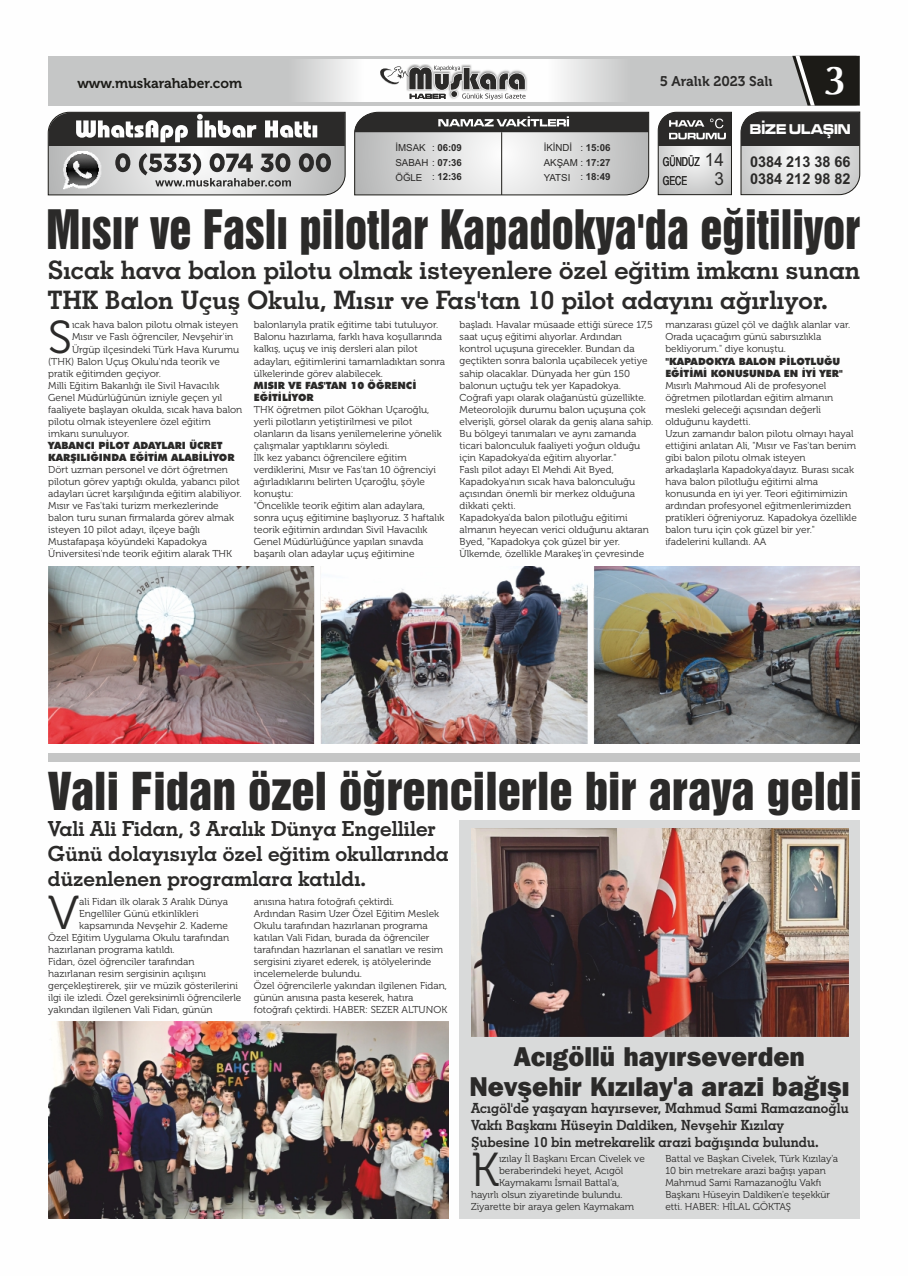
<style>
.page{position:relative;width:908px;height:1276px;background:#fff}
.page>*{position:absolute;margin:0;border:0;box-sizing:border-box;transform-origin:0 0}
.t1{font:49.6px "Swiss 921 BT";color:#2b2a29;scale:.91 1}
.t2{font:47.7px "Swiss 921 BT";color:#2b2a29}
.t3{font:47.5px "Museo 300";color:#2b2a29}
.t4{font:45.9px "Museo 300";color:#2b2a29}
.t5{font:700 40.7px "Optima";color:#fefefe}
.t6{font:800 27px/29.9px "Franklin Gothic IT Cby BT";color:#2b2a29;text-align:center}
.t7{font:25.4px/30.5px "Geometric Slabserif 703 Bold BT";color:#2b2a29}
.t8{font:20.8px/25px "Geometric Slabserif 703 Bold BT";color:#2b2a29}
.t9{font:18px "Arial";color:#2b2a29;scale:.95 1}
.t10{font:700 15px/17.1px "Arial Narrow";color:#2b2a29;scale:1.17 1}
.t11{font:14.7px "Microgramma D Bold Exte";color:#fefefe;scale:.85 1}
.t12{font:14px/16.8px "Geometric Slabserif 703 Bold BT";color:#2b2a29;scale:.96 1}
.t13{font:14px "Museo 700";color:#1c1b17}
.t14{font:14px "Museo 700";color:#2b2a29}
.t15{font:condensed 12.3px "Helvetica";color:#2b2a29;scale:.86 1}
.t16{font:10px/12px "Museo 300";color:#2b2a29}
.t17{font:900 10px/12px "Futura BT";color:#2b2a29}
.t18{font:9.7px/14.8px "Arial";color:#2b2a29}
.t19{font:700 9.7px "Arial";color:#2b2a29}
.s1{font-weight:700}
.s2{font-weight:400}
.s3{font-family:"Arial";font-stretch:normal;font-size:18px}
</style>
<div class="page">
<svg style="left:47px;top:111px;width:299px;height:85px"></svg>
<svg style="left:354px;top:111px;width:295px;height:85px"></svg>
<svg style="left:657px;top:111px;width:75px;height:85px"></svg>
<div style="left:48px;top:56px;width:811px;height:50px;background:#c5c6c6"></div>
<img style="left:303px;top:60px;width:312px;height:41px">
<svg style="left:740px;top:56px;width:120px;height:140px"></svg>
<img style="left:406px;top:64px;width:121px;height:36px">
<svg style="left:378px;top:66px;width:148px;height:36px"></svg>
<img style="left:48px;top:566px;width:811px;height:177px">
<div style="left:48px;top:753px;width:811px;height:9px;background:#c5c6c6"></div>
<img style="left:48px;top:1021px;width:400px;height:197px">
<div style="left:459px;top:820px;width:400px;height:398px;background:#d9dada"></div>
<img style="left:471px;top:829px;width:377px;height:207px">
<h3 class="t13" style="left:77px;top:78px;width:166px">www.muskarahaber.com</h3>
<h3 class="t14" style="left:659px;top:75px;width:114px">5 Aralık 2023 Salı</h3>
<h3 class="t5" style="left:822px;top:62px;width:26px">3</h3>
<p class="t18" style="left:395px;top:141px;width:68px">İMSAK<br>SABAH : <span class="s1">07:36</span></p>
<p class="t18" style="left:543px;top:141px;width:68px">İKİNDİ<br>AKŞAM : <span class="s1">17:27</span></p>
<p class="t19" style="left:432px;top:144px;width:31px"><span class="s2">:</span> 06:09</p>
<p class="t19" style="left:580px;top:144px;width:32px"><span class="s2">:</span> 15:06</p>
<p class="t18" style="left:395px;top:171px;width:68px">ÖĞLE : <span class="s1">12:36</span></p>
<p class="t18" style="left:543px;top:171px;width:68px">YATSI : <span class="s1">18:49</span></p>
<h3 class="t11" style="left:749px;top:122px;width:120px">BİZE ULAŞIN</h3>
<p class="t15" style="left:662px;top:157px;width:73px">GÜNDÜZ <span class="s3">14</span></p>
<h3 class="t10" style="left:749px;top:155px;width:87px">0384 213 38 66<br>0384 212 98 82</h3>
<p class="t15" style="left:662px;top:176px;width:30px">GECE</p>
<h3 class="t9" style="left:714px;top:172px;width:12px">3</h3>
<h1 class="t1" style="left:46px;top:211px;width:895px">Mısır ve Faslı pilotlar Kapadokya'da eğitiliyor</h1>
<h3 class="t7" style="left:48px;top:257px;width:813px">Sıcak hava balon pilotu olmak isteyenlere özel eğitim imkanı sunan<br>THK Balon Uçuş Okulu, Mısır ve Fas'tan 10 pilot adayını ağırlıyor.</h3>
<h3 class="t4" style="left:48px;top:318px;width:25px">S</h3>
<p class="t16" style="left:72px;top:320px;width:167px">ıcak hava balon pilotu olmak isteyen</p>
<p class="t16" style="left:72px;top:332px;width:163px">Mısır ve Faslı öğrenciler, Nevşehir'in</p>
<p class="t16" style="left:72px;top:344px;width:168px">Ürgüp ilçesindeki Türk Hava Kurumu</p>
<p class="t16" style="left:48px;top:356px;width:173px">(THK) Balon Uçuş Okulu'nda teorik ve</p>
<p class="t16" style="left:48px;top:368px;width:114px">pratik eğitimden geçiyor.</p>
<p class="t16" style="left:48px;top:380px;width:172px">Milli Eğitim Bakanlığı ile Sivil Havacılık</p>
<p class="t16" style="left:48px;top:392px;width:176px">Genel Müdürlüğünün izniyle geçen yıl</p>
<p class="t16" style="left:48px;top:404px;width:195px">faaliyete başlayan okulda, sıcak hava balon</p>
<p class="t16" style="left:48px;top:416px;width:164px">pilotu olmak isteyenlere özel eğitim</p>
<p class="t16" style="left:48px;top:428px;width:82px">imkanı sunuluyor.</p>
<p class="t17" style="left:48px;top:440px;width:188px">YABANCI PİLOT ADAYLARI ÜCRET<br>KARŞILIĞINDA EĞİTİM ALABİLİYOR</p>
<p class="t16" style="left:48px;top:464px;width:195px">Dört uzman personel ve dört öğretmen pilotun görev yaptığı okulda, yabancı pilot adayları ücret karşılığında eğitim alabiliyor.<br>Mısır ve Fas'taki turizm merkezlerinde balon turu sunan firmalarda görev almak isteyen 10 pilot adayı, ilçeye bağlı Mustafapaşa köyündeki Kapadokya Üniversitesi'nde teorik eğitim alarak THK</p>
<p class="t16" style="left:254px;top:320px;width:192px">balonlarıyla pratik eğitime tabi tutuluyor.<br>Balonu hazırlama, farklı hava koşullarında kalkış, uçuş ve iniş dersleri alan pilot adayları, eğitimlerini tamamladıktan sonra ülkelerinde görev alabilecek.</p>
<p class="t17" style="left:254px;top:380px;width:164px">MISIR VE FAS'TAN 10 ÖĞRENCİ<br>EĞİTİLİYOR</p>
<p class="t16" style="left:254px;top:404px;width:192px">THK öğretmen pilot Gökhan Uçaroğlu, yerli pilotların yetiştirilmesi ve pilot olanların da lisans yenilemelerine yönelik çalışmalar yaptıklarını söyledi.<br>İlk kez yabancı öğrencilere eğitim verdiklerini, Mısır ve Fas'tan 10 öğrenciyi ağırladıklarını belirten Uçaroğlu, şöyle konuştu:<br>"Öncelikle teorik eğitim alan adaylara, sonra uçuş eğitimine başlıyoruz. 3 haftalık teorik eğitimin ardından Sivil Havacılık Genel Müdürlüğünce yapılan sınavda başarılı olan adaylar uçuş eğitimine</p>
<p class="t16" style="left:459px;top:320px;width:195px">başladı. Havalar müsaade ettiği sürece 17,5 saat uçuş eğitimi alıyorlar. Ardından kontrol uçuşuna girecekler. Bundan da geçtikten sonra balonla uçabilecek yetiye sahip olacaklar. Dünyada her gün 150 balonun uçtuğu tek yer Kapadokya.<br>Coğrafi yapı olarak olağanüstü güzellikte.<br>Meteorolojik durumu balon uçuşuna çok elverişli, görsel olarak da geniş alana sahip.<br>Bu bölgeyi tanımaları ve aynı zamanda ticari balonculuk faaliyeti yoğun olduğu için Kapadokya'da eğitim alıyorlar."<br>Faslı pilot adayı El Mehdi Ait Byed, Kapadokya'nın sıcak hava balonculuğu açısından önemli bir merkez olduğuna dikkati çekti.<br>Kapadokya'da balon pilotluğu eğitimi almanın heyecan verici olduğunu aktaran Byed, "Kapadokya çok güzel bir yer.<br>Ülkemde, özellikle Marakeş'in çevresinde</p>
<p class="t16" style="left:665px;top:320px;width:186px">manzarası güzel çöl ve dağlık alanlar var.<br>Orada uçacağım günü sabırsızlıkla bekliyorum." diye konuştu.</p>
<p class="t17" style="left:665px;top:356px;width:179px">"KAPADOKYA BALON PİLOTLUĞU<br>EĞİTİMİ KONUSUNDA EN İYİ YER"</p>
<p class="t16" style="left:665px;top:380px;width:193px">Mısırlı Mahmoud Ali de profesyonel öğretmen pilotlardan eğitim almanın mesleki geleceği açısından değerli olduğunu kaydetti.<br>Uzun zamandır balon pilotu olmayı hayal ettiğini anlatan Ali, "Mısır ve Fas'tan benim gibi balon pilotu olmak isteyen arkadaşlarla Kapadokya'dayız. Burası sıcak hava balon pilotluğu eğitimi alma konusunda en iyi yer. Teori eğitimimizin ardından profesyonel eğitmenlerimizden pratikleri öğreniyoruz. Kapadokya özellikle balon turu için çok güzel bir yer." ifadelerini kullandı. AA</p>
<h2 class="t2" style="left:49px;top:774px;width:814px">Vali Fidan özel öğrencilerle bir araya geldi</h2>
<h3 class="t8" style="left:48px;top:817px;width:402px">Vali Ali Fidan, 3 Aralık Dünya Engelliler<br>Günü dolayısıyla özel eğitim okullarında düzenlenen programlara katıldı.</h3>
<p class="t16" style="left:79px;top:896px;width:150px">ali Fidan ilk olarak 3 Aralık Dünya</p>
<h3 class="t3" style="left:48px;top:893px;width:33px">V</h3>
<p class="t16" style="left:254px;top:896px;width:195px">anısına hatıra fotoğrafı çektirdi.<br>Ardından Rasim Uzer Özel Eğitim Meslek Okulu tarafından hazırlanan programa katılan Vali Fidan, burada da öğrenciler tarafından hazırlanan el sanatları ve resim sergisini ziyaret ederek, iş atölyelerinde incelemelerde bulundu.<br>Özel öğrencilerle yakından ilgilenen Fidan, günün anısına pasta keserek, hatıra fotoğrafı çektirdi. HABER: SEZER ALTUNOK</p>
<p class="t16" style="left:79px;top:908px;width:121px">Engelliler Günü etkinlikleri</p>
<p class="t16" style="left:79px;top:920px;width:150px">kapsamında Nevşehir 2. Kademe</p>
<p class="t16" style="left:48px;top:932px;width:182px">Özel Eğitim Uygulama Okulu tarafından</p>
<p class="t16" style="left:48px;top:944px;width:128px">hazırlanan programa katıldı.</p>
<p class="t16" style="left:48px;top:956px;width:148px">Fidan, özel öğrenciler tarafından</p>
<p class="t16" style="left:48px;top:968px;width:159px">hazırlanan resim sergisinin açılışını</p>
<p class="t16" style="left:48px;top:980px;width:191px">gerçekleştirerek, şiir ve müzik gösterilerini</p>
<p class="t16" style="left:48px;top:992px;width:194px">ilgi ile izledi. Özel gereksinimli öğrencilerle</p>
<p class="t16" style="left:48px;top:1004px;width:166px">yakından ilgilenen Vali Fidan, günün</p>
<h3 class="t6" style="left:469px;top:1043px;width:381px">Acıgöllü hayırseverden<br>Nevşehir Kızılay'a arazi bağışı</h3>
<h3 class="t12" style="left:471px;top:1101px;width:394px">Acıgöl'de yaşayan hayırsever, Mahmud Sami Ramazanoğlu<br>Vakfı Başkanı Hüseyin Daldiken, Nevşehir Kızılay<br>Şubesine 10 bin metrekarelik arazi bağışında bulundu.</h3>
<p class="t16" style="left:499px;top:1153px;width:147px">ızılay İl Başkanı Ercan Civelek ve</p>
<h3 class="t3" style="left:471px;top:1150px;width:30px">K</h3>
<p class="t16" style="left:665px;top:1153px;width:174px">Battal ve Başkan Civelek, Türk Kızılay'a 10 bin metrekare arazi bağışı yapan Mahmud Sami Ramazanoğlu Vakfı Başkanı Hüseyin Daldiken'e teşekkür etti. HABER: HİLAL GÖKTAŞ</p>
<p class="t16" style="left:499px;top:1165px;width:126px">beraberindeki heyet, Acıgöl</p>
<p class="t16" style="left:499px;top:1177px;width:122px">Kaymakamı İsmail Battal'a,</p>
<p class="t16" style="left:471px;top:1189px;width:153px">hayırlı olsun ziyaretinde bulundu.</p>
<p class="t16" style="left:471px;top:1201px;width:164px">Ziyarette bir araya gelen Kaymakam</p>
</div>
